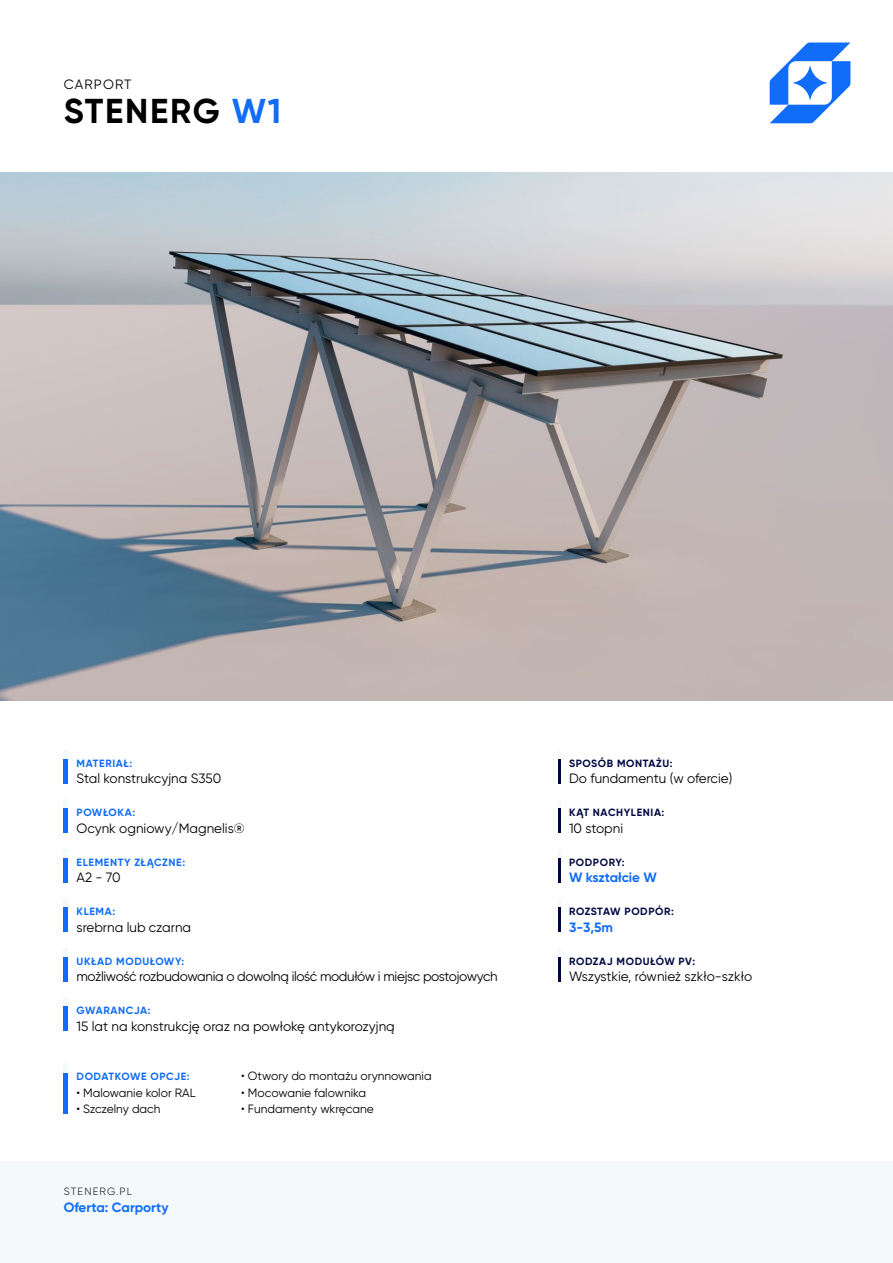
<style>
.page{position:relative;width:893px;height:1263px;background:#fff}
.page>*{position:absolute;margin:0;border:0;box-sizing:border-box;transform-origin:0 0}
.t1{font:700 34.5px "Gilroy";letter-spacing:.05em;color:#000}
.t2{font:13.5px "Gilroy";color:#000}
.t3{font:13.5px "Gilroy";letter-spacing:-.025em;color:#000}
.t4{font:700 13.5px "Gilroy";color:#116df7}
.t5{font:13.5px "Gilroy";letter-spacing:.08em;color:#000}
.t6{font:12px "Gilroy";color:#000}
.t7{font:700 10.5px "Gilroy";letter-spacing:.06em;color:#116df7}
.t8{font:700 10.5px "Gilroy";letter-spacing:.06em;color:#000842}
.t9{font:300 10.5px "Gilroy";letter-spacing:.11em;color:#000}
.s1{color:#116df7}
</style>
<div class="page">
<div style="left:0;top:1161px;width:893px;height:102px;background:#f4f9fc"></div>
<img style="left:0;top:173px;width:893px;height:528px">
<svg style="left:770px;top:43px;width:80px;height:80px"></svg>
<hr style="left:64px;top:800px;width:4px;height:24px;background:#f4f9fc">
<hr style="left:64px;top:750px;width:4px;height:24px;background:#f4f9fc">
<hr style="left:559px;top:750px;width:2px;height:24px;background:#f4f9fc">
<hr style="left:559px;top:800px;width:2px;height:24px;background:#f4f9fc">
<hr style="left:559px;top:849px;width:2px;height:24px;background:#f4f9fc">
<hr style="left:559px;top:899px;width:2px;height:24px;background:#f4f9fc">
<hr style="left:559px;top:948px;width:2px;height:24px;background:#f4f9fc">
<hr style="left:64px;top:849px;width:4px;height:24px;background:#f4f9fc">
<hr style="left:64px;top:899px;width:4px;height:24px;background:#f4f9fc">
<hr style="left:64px;top:948px;width:4px;height:24px;background:#f4f9fc">
<hr style="left:64px;top:998px;width:4px;height:24px;background:#f4f9fc">
<hr style="left:64px;top:1064px;width:4px;height:24px;background:#f4f9fc">
<hr style="left:64px;top:759px;width:4px;height:24px;background:#116df7">
<hr style="left:559px;top:759px;width:2px;height:24px;background:#000842">
<hr style="left:559px;top:809px;width:2px;height:24px;background:#000842">
<hr style="left:559px;top:858px;width:2px;height:24px;background:#000842">
<hr style="left:559px;top:908px;width:2px;height:24px;background:#000842">
<hr style="left:559px;top:957px;width:2px;height:24px;background:#000842">
<hr style="left:64px;top:858px;width:4px;height:24px;background:#116df7">
<hr style="left:64px;top:957px;width:4px;height:24px;background:#116df7">
<hr style="left:64px;top:809px;width:4px;height:24px;background:#116df7">
<hr style="left:64px;top:908px;width:4px;height:24px;background:#116df7">
<hr style="left:64px;top:1007px;width:4px;height:24px;background:#116df7">
<hr style="left:64px;top:1073px;width:4px;height:40px;background:#116df7">
<p class="t5" style="left:64px;top:76px;width:69px">CARPORT</p>
<h1 class="t1" style="left:64px;top:90px;width:219px">STENERG <span class="s1">W1</span></h1>
<p class="t7" style="left:77px;top:757px;width:57px">MATERIAŁ:</p>
<p class="t2" style="left:77px;top:770px;width:146px">Stal konstrukcyjna S350</p>
<p class="t7" style="left:77px;top:806px;width:60px">POWŁOKA:</p>
<p class="t2" style="left:77px;top:820px;width:170px">Ocynk ogniowy/Magnelis®</p>
<p class="t7" style="left:77px;top:856px;width:110px">ELEMENTY ZŁĄCZNE:</p>
<p class="t2" style="left:77px;top:869px;width:46px">A2 - 70</p>
<p class="t7" style="left:77px;top:905px;width:40px">KLEMA:</p>
<p class="t2" style="left:77px;top:919px;width:116px">srebrna lub czarna</p>
<p class="t7" style="left:77px;top:955px;width:109px">UKŁAD MODUŁOWY:</p>
<p class="t3" style="left:77px;top:968px;width:423px">możliwość rozbudowania o dowolną ilość modułów i miejsc postojowych</p>
<p class="t7" style="left:77px;top:1004px;width:76px">GWARANCJA:</p>
<p class="t2" style="left:77px;top:1018px;width:320px">15 lat na konstrukcję oraz na powłokę antykorozyjną</p>
<p class="t7" style="left:77px;top:1070px;width:115px">DODATKOWE OPCJE:</p>
<p class="t6" style="left:77px;top:1085px;width:121px">• Malowanie kolor RAL</p>
<p class="t6" style="left:77px;top:1102px;width:86px">• Szczelny dach</p>
<p class="t6" style="left:241px;top:1069px;width:192px">• Otwory do montażu orynnowania</p>
<p class="t6" style="left:241px;top:1085px;width:126px">• Mocowanie falownika</p>
<p class="t6" style="left:241px;top:1102px;width:134px">• Fundamenty wkręcane</p>
<p class="t9" style="left:64px;top:1185px;width:70px">STENERG.PL</p>
<p class="t4" style="left:64px;top:1199px;width:106px">Oferta: Carporty</p>
<p class="t8" style="left:569px;top:757px;width:105px">SPOSÓB MONTAŻU:</p>
<p class="t2" style="left:569px;top:770px;width:165px">Do fundamentu (w ofercie)</p>
<p class="t8" style="left:569px;top:806px;width:97px">KĄT NACHYLENIA:</p>
<p class="t2" style="left:569px;top:820px;width:56px">10 stopni</p>
<p class="t8" style="left:569px;top:856px;width:57px">PODPORY:</p>
<p class="t4" style="left:569px;top:869px;width:89px">W kształcie W</p>
<p class="t8" style="left:569px;top:905px;width:106px">ROZSTAW PODPÓR:</p>
<p class="t4" style="left:569px;top:919px;width:45px">3-3,5m</p>
<p class="t8" style="left:569px;top:955px;width:128px">RODZAJ MODUŁÓW PV:</p>
<p class="t2" style="left:569px;top:968px;width:185px">Wszystkie, również szkło-szkło</p>
</div>
